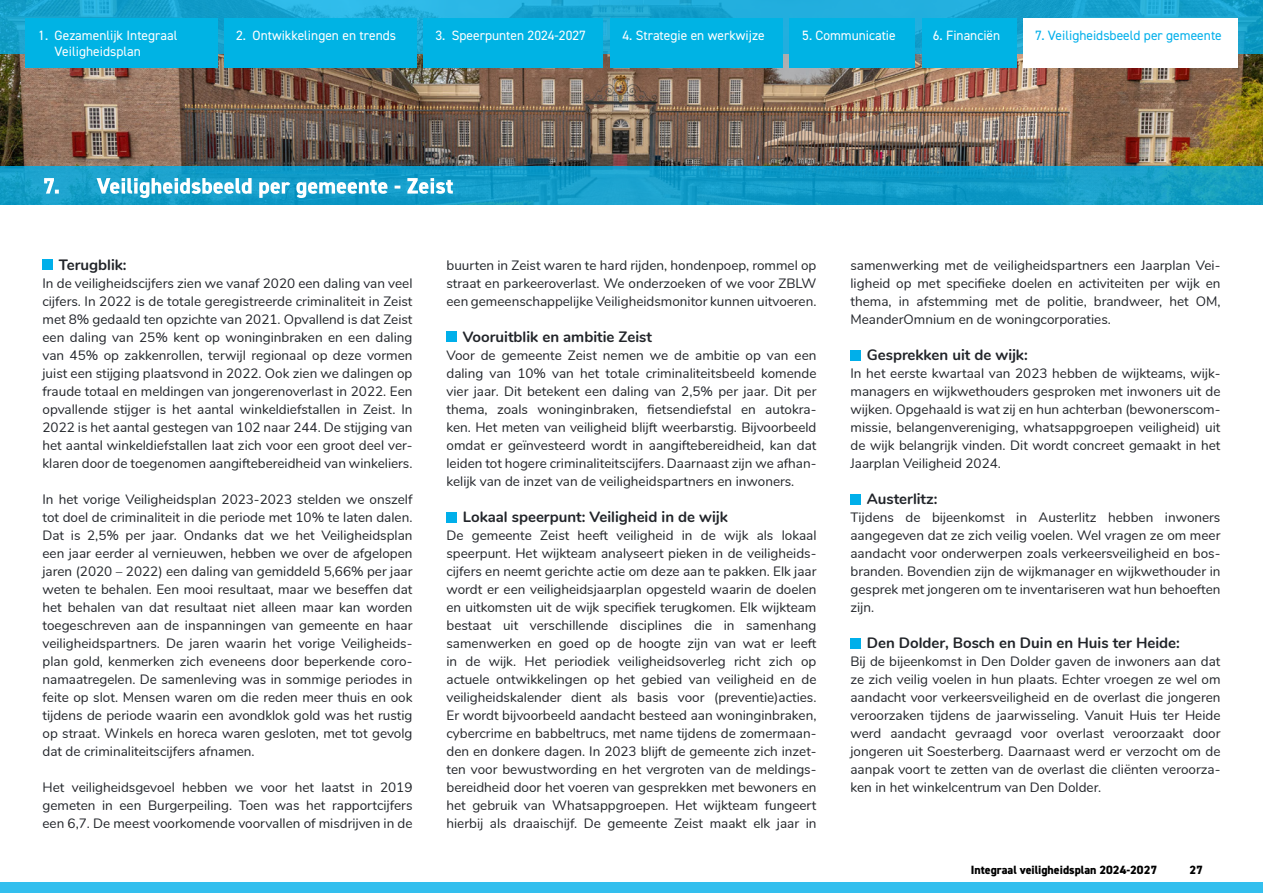
<style>
.page{position:relative;width:1263px;height:893px;background:#fff}
.page>*{position:absolute;margin:0;border:0;box-sizing:border-box;transform-origin:0 0}
.Titel_H3{font:700 15px "Nunito";color:#212429}
.Alinea_stijl{font:13.5px/18px "Nunito";color:#212429;text-align:justify}
.t1{font:13.5px "DIN2014";color:#fff}
.t2{font:13.5px "DIN2014";color:#00afea}
.t3{font:800 12px "DIN2014";color:#000}
</style>
<div class="page">
<div style="left:0;top:882px;width:1263px;height:11px;background:#33bfee"></div>
<img style="left:0;top:54px;width:1263px;height:112px">
<svg style="left:0;top:166px;width:1263px;height:38px;background:#129cc7"></svg>
<svg style="left:44px;top:178px;width:409px;height:20px"></svg>
<div style="left:43px;top:259px;width:10px;height:11px;background:#00afea"></div>
<div style="left:446px;top:331px;width:11px;height:11px;background:#00afea"></div>
<div style="left:446px;top:512px;width:11px;height:10px;background:#00afea"></div>
<div style="left:850px;top:350px;width:11px;height:11px;background:#00afea"></div>
<div style="left:850px;top:494px;width:11px;height:11px;background:#00afea"></div>
<div style="left:850px;top:639px;width:11px;height:10px;background:#00afea"></div>
<svg style="left:0;top:0;width:1263px;height:54px;background:#1ca7d4"></svg>
<div style="left:610px;top:18px;width:172px;height:50px;background:#00b3e4"></div>
<div style="left:789px;top:18px;width:126px;height:50px;background:#00b3e4"></div>
<div style="left:1023px;top:18px;width:215px;height:50px;background:#fff"></div>
<div style="left:922px;top:18px;width:94px;height:50px;background:#00b3e4"></div>
<div style="left:25px;top:18px;width:193px;height:50px;background:#00b3e4"></div>
<div style="left:225px;top:18px;width:192px;height:50px;background:#00b3e4"></div>
<div style="left:424px;top:18px;width:179px;height:50px;background:#00b3e4"></div>
<p class="t1" style="left:38px;top:27px;width:11px">1.</p>
<p class="t1" style="left:236px;top:27px;width:161px">2. Ontwikkelingen en trends</p>
<p class="t1" style="left:435px;top:27px;width:152px">3. Speerpunten 2024-2027</p>
<p class="t1" style="left:55px;top:27px;width:124px">Gezamenlijk Integraal</p>
<p class="t1" style="left:622px;top:27px;width:144px">4. Strategie en werkwijze</p>
<p class="t1" style="left:802px;top:27px;width:95px">5. Communicatie</p>
<p class="t1" style="left:933px;top:27px;width:69px">6. Financiën</p>
<p class="t2" style="left:1035px;top:27px;width:188px">7. Veiligheidsbeeld per gemeente</p>
<p class="t1" style="left:55px;top:43px;width:88px">Veiligheidsplan</p>
<p class="Titel_H3" style="left:59px;top:254px;width:69px">Terugblik:</p>
<p class="Alinea_stijl" style="left:43px;top:274px;width:371px">In de veiligheidscijfers zien we vanaf 2020 een daling van veel cijfers. In 2022 is de totale geregistreerde criminaliteit in Zeist met 8% gedaald ten opzichte van 2021. Opvallend is dat Zeist een daling van 25% kent op woninginbraken en een daling van 45% op zakkenrollen, terwijl regionaal op deze vormen juist een stijging plaatsvond in 2022. Ook zien we dalingen op fraude totaal en meldingen van jongerenoverlast in 2022. Een opvallende stijger is het aantal winkeldiefstallen in Zeist. In 2022 is het aantal gestegen van 102 naar 244. De stijging van het aantal winkeldiefstallen laat zich voor een groot deel ver&shy;klaren door de toegenomen aangiftebereidheid van winkeliers.</p>
<p class="Alinea_stijl" style="left:43px;top:490px;width:371px">In het vorige Veiligheidsplan 2023-2023 stelden we onszelf tot doel de criminaliteit in die periode met 10% te laten dalen.<br>Dat is 2,5% per jaar. Ondanks dat we het Veiligheidsplan een jaar eerder al vernieuwen, hebben we over de afgelopen jaren (2020 – 2022) een daling van gemiddeld 5,66% per jaar weten te behalen. Een mooi resultaat, maar we beseffen dat het behalen van dat resultaat niet alleen maar kan worden toegeschreven aan de inspanningen van gemeente en haar veiligheidspartners. De jaren waarin het vorige Veiligheids&shy;plan gold, kenmerken zich eveneens door beperkende coro&shy;namaatregelen. De samenleving was in sommige periodes in feite op slot. Mensen waren om die reden meer thuis en ook tijdens de periode waarin een avondklok gold was het rustig op straat. Winkels en horeca waren gesloten, met tot gevolg dat de criminaliteitscijfers afnamen.</p>
<p class="Alinea_stijl" style="left:43px;top:778px;width:371px">Het veiligheidsgevoel hebben we voor het laatst in 2019 gemeten in een Burgerpeiling. Toen was het rapportcijfers een 6,7. De meest voorkomende voorvallen of misdrijven in de</p>
<p class="Alinea_stijl" style="left:446px;top:256px;width:371px">buurten in Zeist waren te hard rijden, hondenpoep, rommel op straat en parkeeroverlast. We onderzoeken of we voor ZBLW een gemeenschappelijke Veiligheidsmonitor kunnen uitvoeren.</p>
<p class="Titel_H3" style="left:463px;top:326px;width:191px">Vooruitblik en ambitie Zeist</p>
<p class="Alinea_stijl" style="left:446px;top:346px;width:371px">Voor de gemeente Zeist nemen we de ambitie op van een daling van 10% van het totale criminaliteitsbeeld komende vier jaar. Dit betekent een daling van 2,5% per jaar. Dit per thema, zoals woninginbraken, fietsendiefstal en autokra&shy;ken. Het meten van veiligheid blijft weerbarstig. Bijvoorbeeld omdat er geïnvesteerd wordt in aangiftebereidheid, kan dat leiden tot hogere criminaliteitscijfers. Daarnaast zijn we afhan&shy;kelijk van de inzet van de veiligheidspartners en inwoners.</p>
<p class="Titel_H3" style="left:463px;top:506px;width:266px">Lokaal speerpunt: Veiligheid in de wijk</p>
<p class="Alinea_stijl" style="left:446px;top:526px;width:371px">De gemeente Zeist heeft veiligheid in de wijk als lokaal speerpunt. Het wijkteam analyseert pieken in de veiligheids&shy;cijfers en neemt gerichte actie om deze aan te pakken. Elk jaar wordt er een veiligheidsjaarplan opgesteld waarin de doelen en uitkomsten uit de wijk specifiek terugkomen. Elk wijkteam bestaat uit verschillende disciplines die in samenhang samenwerken en goed op de hoogte zijn van wat er leeft in de wijk. Het periodiek veiligheidsoverleg richt zich op actuele ontwikkelingen op het gebied van veiligheid en de veiligheidskalender dient als basis voor (preventie)acties.<br>Er wordt bijvoorbeeld aandacht besteed aan woninginbraken, cybercrime en babbeltrucs, met name tijdens de zomermaan&shy;den en donkere dagen. In 2023 blijft de gemeente zich inzet&shy;ten voor bewustwording en het vergroten van de meldings&shy;bereidheid door het voeren van gesprekken met bewoners en het gebruik van Whatsappgroepen. Het wijkteam fungeert hierbij als draaischijf. De gemeente Zeist maakt elk jaar in</p>
<p class="Alinea_stijl" style="left:850px;top:256px;width:371px">samenwerking met de veiligheidspartners een Jaarplan Vei&shy;ligheid op met specifieke doelen en activiteiten per wijk en thema, in afstemming met de politie, brandweer, het OM, MeanderOmnium en de woningcorporaties.</p>
<p class="Titel_H3" style="left:867px;top:344px;width:162px">Gesprekken uit de wijk:</p>
<p class="Alinea_stijl" style="left:850px;top:364px;width:371px">In het eerste kwartaal van 2023 hebben de wijkteams, wijk&shy;managers en wijkwethouders gesproken met inwoners uit de wijken. Opgehaald is wat zij en hun achterban (bewonerscom&shy;missie, belangenvereniging, whatsappgroepen veiligheid) uit de wijk belangrijk vinden. Dit wordt concreet gemaakt in het Jaarplan Veiligheid 2024.</p>
<p class="Titel_H3" style="left:867px;top:488px;width:72px">Austerlitz:</p>
<p class="Alinea_stijl" style="left:850px;top:508px;width:371px">Tijdens de bijeenkomst in Austerlitz hebben inwoners aangegeven dat ze zich veilig voelen. Wel vragen ze om meer aandacht voor onderwerpen zoals verkeersveiligheid en bos&shy;branden. Bovendien zijn de wijkmanager en wijkwethouder in gesprek met jongeren om te inventariseren wat hun behoeften zijn.</p>
<p class="Titel_H3" style="left:867px;top:632px;width:315px">Den Dolder, Bosch en Duin en Huis ter Heide:</p>
<p class="Alinea_stijl" style="left:850px;top:652px;width:371px">Bij de bijeenkomst in Den Dolder gaven de inwoners aan dat ze zich veilig voelen in hun plaats. Echter vroegen ze wel om aandacht voor verkeersveiligheid en de overlast die jongeren veroorzaken tijdens de jaarwisseling. Vanuit Huis ter Heide werd aandacht gevraagd voor overlast veroorzaakt door jongeren uit Soesterberg. Daarnaast werd er verzocht om de aanpak voort te zetten van de overlast die cliënten veroorza&shy;ken in het winkelcentrum van Den Dolder.</p>
<p class="t3" style="left:971px;top:862px;width:188px">Integraal veiligheidsplan 2024-2027</p>
<p class="t3" style="left:1189px;top:862px;width:15px">27</p>
</div>
